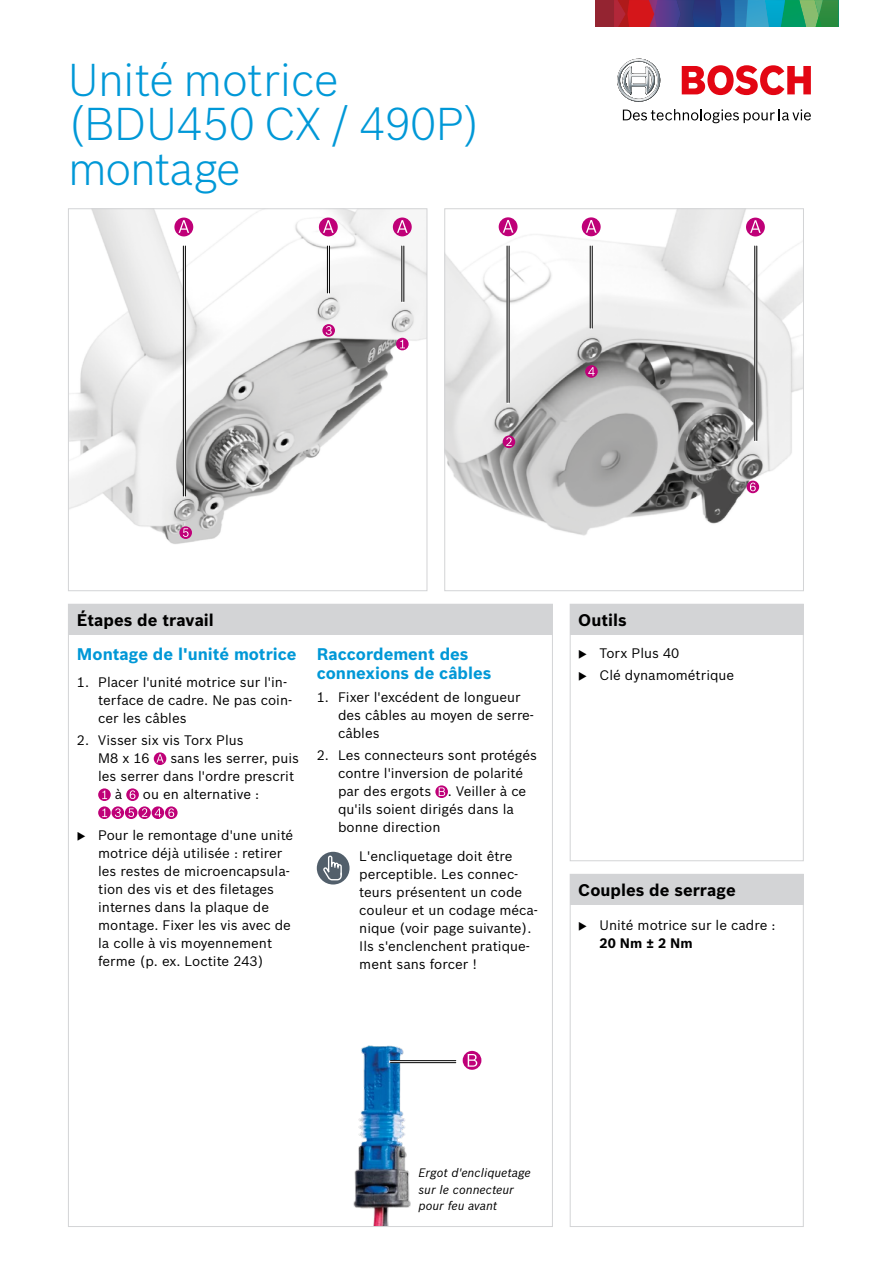
<style>
.page{position:relative;width:893px;height:1263px;background:#fff}
.page>*{position:absolute;margin:0;border:0;box-sizing:border-box;transform-origin:0 0}
.t1{font:300 45px/44.5px "Bosch Sans";color:#0098d7}
.t2{font:700 16.5px/19.5px "Bosch Sans";color:#0098d7}
.t3{font:700 16.5px "Bosch Sans";color:#000}
.t4{font:13.5px/18px "Bosch Sans";color:#000}
.t5{font:700 13.5px "Bosch Sans";color:#000}
.t6{font:italic 12px/16.5px "Bosch Sans";color:#000}
</style>
<div class="page">
<svg style="left:595px;top:0;width:243px;height:27px;background:#505f72"></svg>
<svg style="left:617px;top:59px;width:43px;height:43px"></svg>
<svg style="left:623px;top:109px;width:188px;height:14px"></svg>
<svg style="left:682px;top:65px;width:129px;height:30px"></svg>
<img style="left:353px;top:1045px;width:129px;height:180px">
<img style="left:446px;top:210px;width:356px;height:326px">
<div style="left:444px;top:208px;width:360px;height:383px;border:1px solid #d3d4d6"></div>
<img style="left:70px;top:210px;width:355px;height:334px">
<div style="left:68px;top:208px;width:359px;height:383px;border:1px solid #d3d4d6"></div>
<div style="left:174px;top:218px;width:19px;height:18px;background:#bf0078;border-radius:50%"></div>
<svg style="left:179px;top:220px;width:10px;height:13px"></svg>
<div style="left:746px;top:218px;width:19px;height:18px;background:#bf0078;border-radius:50%"></div>
<svg style="left:750px;top:220px;width:11px;height:13px"></svg>
<div style="left:319px;top:218px;width:19px;height:18px;background:#bf0078;border-radius:50%"></div>
<svg style="left:323px;top:220px;width:11px;height:13px"></svg>
<svg style="left:582px;top:217px;width:19px;height:19px"></svg>
<svg style="left:586px;top:220px;width:10px;height:13px"></svg>
<svg style="left:393px;top:217px;width:19px;height:19px"></svg>
<svg style="left:397px;top:220px;width:11px;height:13px"></svg>
<div style="left:499px;top:217px;width:18px;height:19px;background:#bf0078;border-radius:50%"></div>
<svg style="left:503px;top:220px;width:10px;height:13px"></svg>
<hr style="left:183px;top:246px;width:3px;height:250px;background:#fff">
<hr style="left:185px;top:246px;width:1px;height:250px;background:#000">
<hr style="left:183px;top:246px;width:1px;height:250px;background:#000">
<hr style="left:754px;top:246px;width:3px;height:194px;background:#fff">
<hr style="left:756px;top:246px;width:1px;height:194px;background:#000">
<hr style="left:754px;top:246px;width:1px;height:194px;background:#000">
<hr style="left:327px;top:246px;width:3px;height:47px;background:#fff">
<hr style="left:329px;top:246px;width:1px;height:47px;background:#000">
<hr style="left:327px;top:246px;width:1px;height:47px;background:#000">
<hr style="left:590px;top:246px;width:3px;height:82px;background:#fff">
<hr style="left:592px;top:246px;width:1px;height:82px;background:#000">
<hr style="left:590px;top:246px;width:1px;height:82px;background:#000">
<hr style="left:401px;top:246px;width:3px;height:55px;background:#fff">
<hr style="left:403px;top:246px;width:1px;height:55px;background:#000">
<hr style="left:401px;top:246px;width:1px;height:55px;background:#000">
<hr style="left:507px;top:246px;width:3px;height:156px;background:#fff">
<hr style="left:509px;top:246px;width:1px;height:156px;background:#000">
<hr style="left:507px;top:246px;width:1px;height:156px;background:#000">
<div style="left:68px;top:604px;width:484px;height:31px;background:#d3d4d6"></div>
<svg style="left:463px;top:1051px;width:18px;height:19px"></svg>
<svg style="left:468px;top:1054px;width:9px;height:13px"></svg>
<hr style="left:390px;top:1060px;width:66px;height:3px;background:#fff">
<hr style="left:390px;top:1062px;width:66px;height:1px;background:#000">
<hr style="left:390px;top:1060px;width:66px;height:1px;background:#000">
<div style="left:570px;top:604px;width:234px;height:31px;background:#d3d4d6"></div>
<div style="left:570px;top:874px;width:234px;height:353px;border:1px solid #d3d4d6"></div>
<div style="left:570px;top:604px;width:234px;height:257px;border:1px solid #d3d4d6"></div>
<div style="left:570px;top:874px;width:234px;height:31px;background:#d3d4d6"></div>
<svg style="left:396px;top:338px;width:13px;height:12px"></svg>
<svg style="left:400px;top:340px;width:5px;height:8px"></svg>
<div style="left:503px;top:435px;width:12px;height:13px;background:#bf0078;border-radius:50%"></div>
<svg style="left:506px;top:437px;width:6px;height:9px"></svg>
<svg style="left:585px;top:365px;width:13px;height:13px"></svg>
<svg style="left:588px;top:367px;width:7px;height:9px"></svg>
<div style="left:747px;top:481px;width:12px;height:12px;background:#bf0078;border-radius:50%"></div>
<svg style="left:750px;top:483px;width:6px;height:8px"></svg>
<svg style="left:322px;top:324px;width:13px;height:13px"></svg>
<svg style="left:326px;top:326px;width:6px;height:9px"></svg>
<svg style="left:179px;top:526px;width:13px;height:13px"></svg>
<svg style="left:183px;top:528px;width:6px;height:9px"></svg>
<svg style="left:154px;top:752px;width:12px;height:13px"></svg>
<svg style="left:157px;top:754px;width:7px;height:8px"></svg>
<svg style="left:98px;top:788px;width:13px;height:13px"></svg>
<svg style="left:102px;top:790px;width:5px;height:9px"></svg>
<svg style="left:126px;top:788px;width:13px;height:13px"></svg>
<svg style="left:130px;top:790px;width:5px;height:9px"></svg>
<svg style="left:98px;top:806px;width:13px;height:13px"></svg>
<svg style="left:102px;top:808px;width:5px;height:9px"></svg>
<div style="left:112px;top:806px;width:12px;height:13px;background:#bf0078;border-radius:50%"></div>
<svg style="left:115px;top:808px;width:6px;height:9px"></svg>
<div style="left:125px;top:806px;width:12px;height:13px;background:#bf0078;border-radius:50%"></div>
<svg style="left:128px;top:808px;width:6px;height:9px"></svg>
<svg style="left:138px;top:806px;width:13px;height:13px"></svg>
<svg style="left:142px;top:808px;width:5px;height:9px"></svg>
<svg style="left:152px;top:806px;width:12px;height:13px"></svg>
<svg style="left:155px;top:808px;width:6px;height:9px"></svg>
<svg style="left:165px;top:806px;width:13px;height:13px"></svg>
<svg style="left:168px;top:808px;width:6px;height:9px"></svg>
<svg style="left:435px;top:785px;width:13px;height:13px"></svg>
<svg style="left:439px;top:787px;width:6px;height:9px"></svg>
<div style="left:317px;top:852px;width:33px;height:32px;background:#525f6b;border-radius:50%"></div>
<svg style="left:323px;top:855px;width:19px;height:26px"></svg>
<h1 class="t1" style="left:68px;top:54px;width:413px">Unité motrice (BDU450 CX / 490P) montage</h1>
<p class="t3" style="left:77px;top:607px;width:138px">Étapes de travail</p>
<p class="t2" style="left:77px;top:643px;width:221px">Montage de l'unité motrice</p>
<p class="t4" style="left:98px;top:672px;width:196px;text-indent:-21px">1. Placer l'unité motrice sur l'in&shy;terface de cadre. Ne pas coin&shy;cer les câbles</p>
<p class="t4" style="left:98px;top:730px;width:147px;text-indent:-21px">2. Visser six vis Torx Plus<br>M8 x 16</p>
<p class="t4" style="left:170px;top:748px;width:130px">sans les serrer, puis</p>
<p class="t4" style="left:98px;top:766px;width:198px">les serrer dans l'ordre prescrit</p>
<p class="t4" style="left:115px;top:784px;width:9px">à</p>
<p class="t4" style="left:143px;top:784px;width:118px">ou en alternative :</p>
<p class="t4" style="left:98px;top:825px;width:197px">Pour le remontage d'une unité motrice déjà utilisée : retirer les restes de microencapsula&shy;tion des vis et des filetages internes dans la plaque de montage. Fixer les vis avec de la colle à vis moyennement ferme (p. ex. Loctite 243)</p>
<p class="t2" style="left:317px;top:643px;width:176px">Raccordement des connexions de câbles</p>
<p class="t4" style="left:338px;top:687px;width:197px;text-indent:-21px">1. Fixer l'excédent de longueur des câbles au moyen de serre&shy;câbles</p>
<p class="t4" style="left:338px;top:745px;width:200px;text-indent:-21px">2. Les connecteurs sont protégés contre l'inversion de polarité par des ergots . Veiller à ce qu'ils soient dirigés dans la bonne direction</p>
<p class="t4" style="left:359px;top:847px;width:180px">L'encliquetage doit être perceptible. Les connec&shy;teurs présentent un code couleur et un codage méca&shy;nique (voir page suivante).<br>Ils s'enclenchent pratique&shy;ment sans forcer !</p>
<p class="t3" style="left:578px;top:607px;width:50px">Outils</p>
<p class="t4" style="left:600px;top:641px;width:136px;line-height:22.5px">Torx Plus 40<br>Clé dynamométrique</p>
<p class="t3" style="left:578px;top:877px;width:159px">Couples de serrage</p>
<p class="t4" style="left:600px;top:915px;width:177px">Unité motrice sur le cadre :</p>
<p class="t5" style="left:600px;top:932px;width:95px">20 Nm ± 2 Nm</p>
<p class="t6" style="left:418px;top:1163px;width:114px">Ergot d'encliquetage sur le connecteur pour feu avant</p>
</div>
